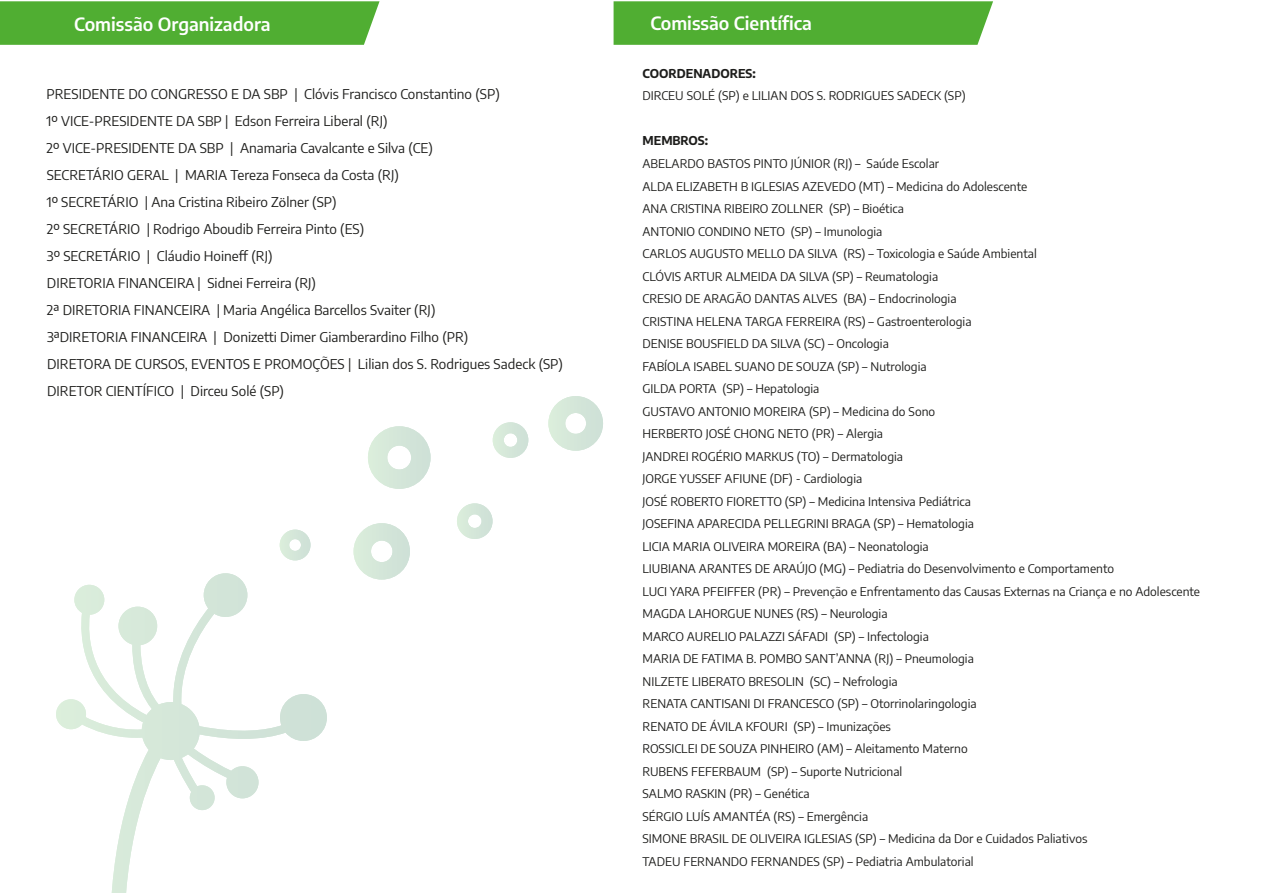
<style>
.page{position:relative;width:1263px;height:893px;background:#fff}
.page>*{position:absolute;margin:0;border:0;box-sizing:border-box;transform-origin:0 0}
.t1{font:600 18px "Encode Sans";color:#fff}
.t2{font:13.5px/27px "Encode Sans";color:#1d1d1b}
.t3{font:12px/22.5px "Encode Sans";color:#1d1d1b}
.t4{font:700 12px "Encode Sans";color:#1d1d1b}
.s1{font-family:"Myriad Pro"}
</style>
<div class="page">
<svg style="left:354px;top:523px;width:56px;height:57px"></svg>
<svg style="left:368px;top:426px;width:63px;height:63px"></svg>
<svg style="left:457px;top:503px;width:36px;height:36px"></svg>
<svg style="left:493px;top:422px;width:35px;height:36px"></svg>
<svg style="left:548px;top:396px;width:55px;height:55px"></svg>
<svg style="left:280px;top:530px;width:31px;height:30px"></svg>
<svg style="left:56px;top:573px;width:271px;height:320px"></svg>
<div style="left:0;top:1px;width:380px;height:44px;background:#50ae32"></div>
<div style="left:614px;top:1px;width:379px;height:44px;background:#50ae32"></div>
<h1 class="t1" style="left:74px;top:11px;width:198px">Comissão Organizadora</h1>
<p class="t2" style="left:47px;top:80px;width:518px">PRESIDENTE DO CONGRESSO E DA SBP | Clóvis Francisco Constantino (SP)<br>1º VICE-PRESIDENTE DA SBP | Edson Ferreira Liberal (RJ)<br>2º VICE-PRESIDENTE DA SBP | Anamaria Cavalcante e Silva (CE)<br>SECRETÁRIO GERAL | MARIA Tereza Fonseca da Costa (RJ)<br>1º SECRETÁRIO | Ana Cristina Ribeiro Z<span class="s1">ö</span>lner (SP)<br>2º SECRETÁRIO | Rodrigo Aboudib Ferreira Pinto (ES)<br>3º SECRETÁRIO | Cláudio Hoineff (RJ)<br>DIRETORIA FINANCEIRA | Sidnei Ferreira (RJ)<br>2ª DIRETORIA FINANCEIRA | Maria Angélica Barcellos Svaiter (RJ)<br>3ªDIRETORIA FINANCEIRA | Donizetti Dimer Giamberardino Filho (PR)<br>DIRETORA DE CURSOS, EVENTOS E PROMOÇÕES | Lilian dos S. Rodrigues Sadeck (SP)<br>DIRETOR CIENTÍFICO | Dirceu Solé (SP)</p>
<h1 class="t1" style="left:650px;top:11px;width:163px">Comissão Científica</h1>
<p class="t4" style="left:642px;top:65px;width:115px">COORDENADORES:</p>
<p class="t3" style="left:642px;top:84px;width:325px">DIRCEU SOLÉ (SP) e LILIAN DOS S. RODRIGUES SADECK (SP)</p>
<p class="t4" style="left:642px;top:132px;width:67px">MEMBROS:</p>
<p class="t3" style="left:642px;top:152px;width:559px">ABELARDO BASTOS PINTO JÚNIOR (RJ) – Saúde Escolar<br>ALDA ELIZABETH B IGLESIAS AZEVEDO (MT) – Medicina do Adolescente<br>ANA CRISTINA RIBEIRO ZOLLNER (SP) – Bioética<br>ANTONIO CONDINO NETO (SP) – Imunologia<br>CARLOS AUGUSTO MELLO DA SILVA (RS) – Toxicologia e Saúde Ambiental<br>CLÓVIS ARTUR ALMEIDA DA SILVA (SP) – Reumatologia<br>CRESIO DE ARAGÃO DANTAS ALVES (BA) – Endocrinologia<br>CRISTINA HELENA TARGA FERREIRA (RS) – Gastroenterologia<br>DENISE BOUSFIELD DA SILVA (SC) – Oncologia<br>FABÍOLA ISABEL SUANO DE SOUZA (SP) – Nutrologia<br>GILDA PORTA (SP) – Hepatologia<br>GUSTAVO ANTONIO MOREIRA (SP) – Medicina do Sono<br>HERBERTO JOSÉ CHONG NETO (PR) – Alergia<br>JANDREI ROGÉRIO MARKUS (TO) – Dermatologia<br>JORGE YUSSEF AFIUNE (DF) - Cardiologia<br>JOSÉ ROBERTO FIORETTO (SP) – Medicina Intensiva Pediátrica<br>JOSEFINA APARECIDA PELLEGRINI BRAGA (SP) – Hematologia<br>LICIA MARIA OLIVEIRA MOREIRA (BA) – Neonatologia<br>LIUBIANA ARANTES DE ARAÚJO (MG) – Pediatria do Desenvolvimento e Comportamento<br>LUCI YARA PFEIFFER (PR) – Prevenção e Enfrentamento das Causas Externas na Criança e no Adolescente MAGDA LAHORGUE NUNES (RS) – Neurologia<br>MARCO AURELIO PALAZZI SÁFADI (SP) – Infectologia<br>MARIA DE FATIMA B. POMBO SANT’ANNA (RJ) – Pneumologia<br>NILZETE LIBERATO BRESOLIN (SC) – Nefrologia<br>RENATA CANTISANI DI FRANCESCO (SP) – Otorrinolaringologia<br>RENATO DE ÁVILA KFOURI (SP) – Imunizações<br>ROSSICLEI DE SOUZA PINHEIRO (AM) – Aleitamento Materno<br>RUBENS FEFERBAUM (SP) – Suporte Nutricional<br>SALMO RASKIN (PR) – Genética<br>SÉRGIO LUÍS AMANTÉA (RS) – Emergência<br>SIMONE BRASIL DE OLIVEIRA IGLESIAS (SP) – Medicina da Dor e Cuidados Paliativos<br>TADEU FERNANDO FERNANDES (SP) – Pediatria Ambulatorial</p>
</div>
